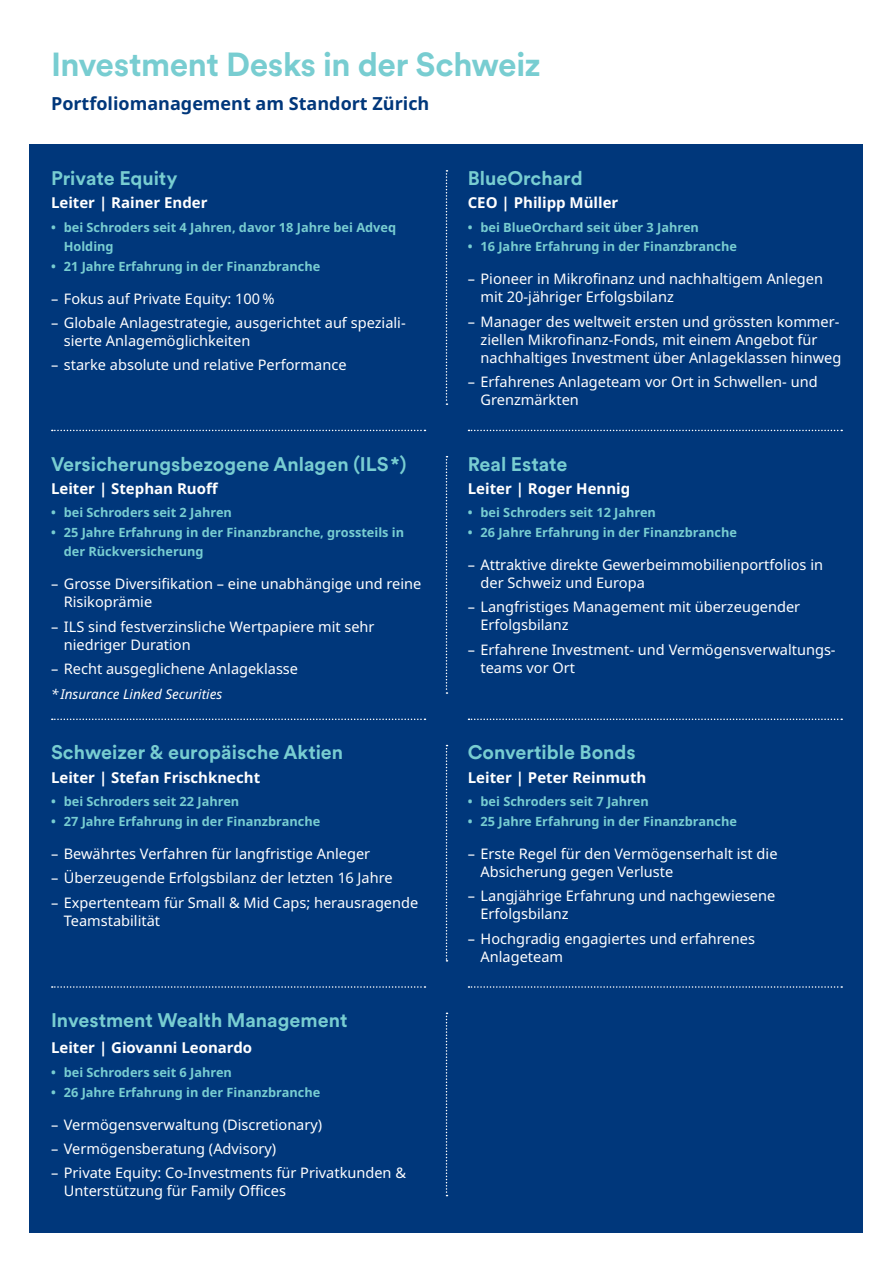
<style>
.page{position:relative;width:893px;height:1263px;background:#fff}
.page>*{position:absolute;margin:0;border:0;box-sizing:border-box;transform-origin:0 0}
.JB__Titel_cerulean{font:700 33px "Schroders Circular";letter-spacing:-.015em;color:#78cdd1}
.JB__I-Desk_Untertite{font:700 19.5px "Schroders Circular";color:#78cdd1}
.JB__Untertitel{font:700 18px "Noto Sans";color:#00377b}
.JB__I-Desk_Name{font:700 15px "Noto Sans";color:#fff}
.t1{font:14.55px/18px "Noto Sans";color:#fff}
.JB__I-Desk_Fußzeile{font:italic 13.5px "Noto Sans";color:#fff}
.t2{font:700 12.75px/19.5px "Noto Sans";color:#78cdd1}
</style>
<div class="page">
<div style="left:30px;top:145px;width:833px;height:1088px;background:#00377b"></div>
<svg style="left:446px;top:170px;width:1px;height:235px"></svg>
<svg style="left:52px;top:430px;width:373px;height:1px"></svg>
<svg style="left:468px;top:430px;width:374px;height:1px"></svg>
<svg style="left:446px;top:745px;width:1px;height:216px"></svg>
<svg style="left:446px;top:1012px;width:1px;height:184px"></svg>
<svg style="left:446px;top:456px;width:1px;height:238px"></svg>
<svg style="left:52px;top:986px;width:373px;height:2px"></svg>
<svg style="left:468px;top:986px;width:374px;height:2px"></svg>
<svg style="left:52px;top:718px;width:373px;height:2px"></svg>
<svg style="left:468px;top:718px;width:374px;height:2px"></svg>
<p class="JB__Titel_cerulean" style="left:51px;top:41px;width:491px">Investment Desks in der Schweiz</p>
<p class="JB__Untertitel" style="left:51px;top:91px;width:380px">Portfoliomanagement am Standort Zürich</p>
<p class="JB__I-Desk_Untertite" style="left:51px;top:164px;width:128px">Private Equity</p>
<p class="JB__I-Desk_Name" style="left:51px;top:192px;width:158px">Leiter | Rainer Ender</p>
<p class="t2" style="left:64px;top:217px;width:334px;text-indent:-13px">• bei Schroders seit 4 Jahren, davor 18 Jahre bei Adveq<br>Holding</p>
<p class="t2" style="left:51px;top:256px;width:271px">• 21 Jahre Erfahrung in der Finanzbranche</p>
<p class="t1" style="left:51px;top:290px;width:225px">– Fokus auf Private Equity: 100 %</p>
<p class="t1" style="left:64px;top:314px;width:342px;text-indent:-13px">– Globale Anlagestrategie, ausgerichtet auf speziali&shy;sierte Anlagemöglichkeiten</p>
<p class="t1" style="left:51px;top:356px;width:297px">– starke absolute und relative Performance</p>
<p class="JB__I-Desk_Untertite" style="left:51px;top:450px;width:357px">Versicherungsbezogene Anlagen (ILS*)</p>
<p class="JB__I-Desk_Name" style="left:51px;top:478px;width:169px">Leiter | Stephan Ruoff</p>
<p class="t2" style="left:51px;top:503px;width:182px">• bei Schroders seit 2 Jahren</p>
<p class="t2" style="left:64px;top:523px;width:342px;text-indent:-13px">• 25 Jahre Erfahrung in der Finanzbranche, grossteils in der Rückversicherung</p>
<p class="t1" style="left:64px;top:575px;width:359px;text-indent:-13px">– Grosse Diversifikation – eine unabhängige und reine<br>Risikoprämie</p>
<p class="t1" style="left:64px;top:618px;width:312px;text-indent:-13px">– ILS sind festverzinsliche Wertpapiere mit sehr niedriger Duration</p>
<p class="t1" style="left:51px;top:660px;width:249px">– Recht ausgeglichene Anlageklasse</p>
<p class="JB__I-Desk_Fußzeile" style="left:51px;top:684px;width:173px">* Insurance Linked Securities</p>
<p class="JB__I-Desk_Untertite" style="left:51px;top:739px;width:294px">Schweizer &amp; europäische Aktien</p>
<p class="JB__I-Desk_Name" style="left:51px;top:766px;width:211px">Leiter | Stefan Frischknecht</p>
<p class="t2" style="left:51px;top:792px;width:190px">• bei Schroders seit 22 Jahren</p>
<p class="t2" style="left:51px;top:812px;width:271px">• 27 Jahre Erfahrung in der Finanzbranche</p>
<p class="t1" style="left:51px;top:845px;width:321px">– Bewährtes Verfahren für langfristige Anleger</p>
<p class="t1" style="left:51px;top:869px;width:343px">– Überzeugende Erfolgsbilanz der letzten 16 Jahre</p>
<p class="t1" style="left:64px;top:894px;width:356px;text-indent:-13px">– Expertenteam für Small &amp; Mid Caps; herausragende<br>Teamstabilität</p>
<p class="JB__I-Desk_Untertite" style="left:51px;top:1007px;width:298px">Investment Wealth Management</p>
<p class="JB__I-Desk_Name" style="left:51px;top:1037px;width:203px">Leiter | Giovanni Leonardo</p>
<p class="t2" style="left:51px;top:1063px;width:182px">• bei Schroders seit 6 Jahren</p>
<p class="t2" style="left:51px;top:1082px;width:271px">• 26 Jahre Erfahrung in der Finanzbranche</p>
<p class="t1" style="left:51px;top:1116px;width:273px">– Vermögensverwaltung (Discretionary)</p>
<p class="t1" style="left:51px;top:1140px;width:227px">– Vermögensberatung (Advisory)</p>
<p class="t1" style="left:64px;top:1164px;width:344px;text-indent:-13px">– Private Equity: Co-Investments für Privatkunden &amp;<br>Unterstützung für Family Offices</p>
<p class="JB__I-Desk_Untertite" style="left:468px;top:164px;width:116px">BlueOrchard</p>
<p class="JB__I-Desk_Name" style="left:468px;top:192px;width:152px">CEO | Philipp Müller</p>
<p class="t2" style="left:468px;top:217px;width:233px">• bei BlueOrchard seit über 3 Jahren</p>
<p class="t2" style="left:468px;top:237px;width:271px">• 16 Jahre Erfahrung in der Finanzbranche</p>
<p class="t1" style="left:480px;top:270px;width:344px;text-indent:-13px">– Pioneer in Mikrofinanz und nachhaltigem Anlegen mit 20-jähriger Erfolgsbilanz</p>
<p class="t1" style="left:480px;top:313px;width:362px;text-indent:-13px">– Manager des weltweit ersten und grössten kommer&shy;ziellen Mikrofinanz-Fonds, mit einem Angebot für nachhaltiges Investment über Anlageklassen hinweg</p>
<p class="t1" style="left:480px;top:373px;width:339px;text-indent:-13px">– Erfahrenes Anlageteam vor Ort in Schwellen- und<br>Grenzmärkten</p>
<p class="JB__I-Desk_Untertite" style="left:468px;top:450px;width:101px">Real Estate</p>
<p class="JB__I-Desk_Name" style="left:468px;top:478px;width:164px">Leiter | Roger Hennig</p>
<p class="t2" style="left:468px;top:503px;width:190px">• bei Schroders seit 12 Jahren</p>
<p class="t2" style="left:468px;top:523px;width:271px">• 26 Jahre Erfahrung in der Finanzbranche</p>
<p class="t1" style="left:480px;top:556px;width:344px;text-indent:-13px">– Attraktive direkte Gewerbeimmobilienportfolios in der Schweiz und Europa</p>
<p class="t1" style="left:480px;top:598px;width:321px;text-indent:-13px">– Langfristiges Management mit überzeugender<br>Erfolgsbilanz</p>
<p class="t1" style="left:480px;top:641px;width:357px;text-indent:-13px">– Erfahrene Investment- und Vermögensverwaltungs&shy;teams vor Ort</p>
<p class="JB__I-Desk_Untertite" style="left:468px;top:739px;width:169px">Convertible Bonds</p>
<p class="JB__I-Desk_Name" style="left:468px;top:766px;width:180px">Leiter | Peter Reinmuth</p>
<p class="t2" style="left:468px;top:792px;width:182px">• bei Schroders seit 7 Jahren</p>
<p class="t2" style="left:468px;top:812px;width:271px">• 25 Jahre Erfahrung in der Finanzbranche</p>
<p class="t1" style="left:481px;top:845px;width:298px;text-indent:-13px">– Erste Regel für den Vermögenserhalt ist die<br>Absicherung gegen Verluste</p>
<p class="t1" style="left:481px;top:887px;width:296px;text-indent:-13px">– Langjährige Erfahrung und nachgewiesene<br>Erfolgsbilanz</p>
<p class="t1" style="left:481px;top:930px;width:276px;text-indent:-13px">– Hochgradig engagiertes und erfahrenes<br>Anlageteam</p>
</div>
